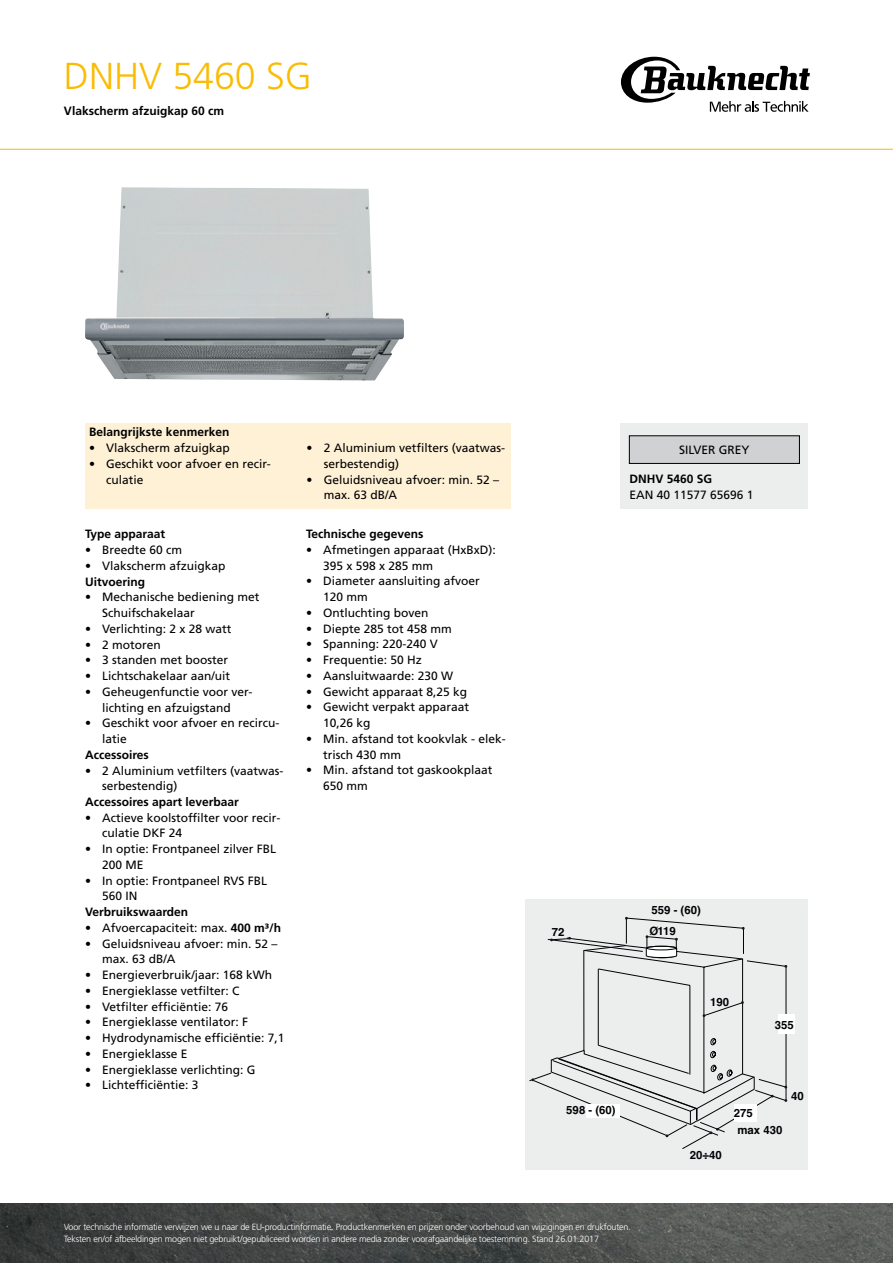
<style>
.page{position:relative;width:893px;height:1263px;background:#fff}
.page>*{position:absolute;margin:0;border:0;box-sizing:border-box;transform-origin:0 0}
.t1{font:300 37.5px "Frutiger LT Std";color:#fabb00}
.t2{font:12px/15.8px "Frutiger LT Std";color:#000}
.t3{font:700 12px "Frutiger LT Std";color:#000}
.t4{font:700 11.4px/17.5px "Helvetica";color:#000205}
.t5{font:300 9px/12px "Frutiger LT Std";letter-spacing:-.02em;color:#fff}
.s1{font-weight:700}
</style>
<div class="page">
<img style="left:0;top:1203px;width:893px;height:60px">
<svg style="left:621px;top:57px;width:189px;height:55px"></svg>
<hr style="left:0;top:149px;width:893px;height:1px;background:#fabb00">
<img style="left:85px;top:187px;width:319px;height:193px">
<div style="left:85px;top:423px;width:425px;height:85px;background:#fff1d6"></div>
<div style="left:525px;top:899px;width:283px;height:270px;background:#eceded"></div>
<div style="left:778px;top:1014px;width:17px;height:20px;background:#fff"></div>
<svg style="left:529px;top:918px;width:205px;height:169px"></svg>
<svg style="left:547px;top:927px;width:240px;height:222px"></svg>
<hr style="left:598px;top:969px;width:1px;height:76px;background:#000205">
<div style="left:621px;top:423px;width:187px;height:85px;background:#eceded"></div>
<div style="left:629px;top:436px;width:170px;height:27px;background:#d0d1d2"></div>
<div style="left:629px;top:436px;width:171px;height:28px;border:1px solid #000"></div>
<h1 class="t1" style="left:64px;top:55px;width:250px">DNHV 5460 SG</h1>
<p class="t3" style="left:64px;top:104px;width:162px">Vlakscherm afzuigkap 60 cm</p>
<p class="t3" style="left:89px;top:425px;width:142px">Belangrijkste kenmerken</p>
<p class="t2" style="left:89px;top:440px;width:142px">• Vlakscherm afzuigkap</p>
<p class="t2" style="left:106px;top:456px;width:166px;text-indent:-17px">• Geschikt voor afvoer en recir&shy;culatie</p>
<p class="t3" style="left:85px;top:527px;width:82px">Type apparaat</p>
<p class="t2" style="left:85px;top:542px;width:99px">• Breedte 60 cm</p>
<p class="t2" style="left:85px;top:558px;width:142px">• Vlakscherm afzuigkap</p>
<p class="t3" style="left:85px;top:574px;width:62px">Uitvoering</p>
<p class="t2" style="left:102px;top:589px;width:159px;text-indent:-17px">• Mechanische bediening met<br>Schuifschakelaar</p>
<p class="t2" style="left:85px;top:621px;width:148px">• Verlichting: 2 x 28 watt</p>
<p class="t2" style="left:85px;top:636px;width:77px">• 2 motoren</p>
<p class="t2" style="left:85px;top:652px;width:145px">• 3 standen met booster</p>
<p class="t2" style="left:85px;top:668px;width:147px">• Lichtschakelaar aan/uit</p>
<p class="t2" style="left:85px;top:684px;width:169px;text-align:center">• Geheugenfunctie voor ver&shy;lichting en afzuigstand</p>
<p class="t2" style="left:102px;top:715px;width:179px;text-indent:-17px">• Geschikt voor afvoer en recircu&shy;latie</p>
<p class="t3" style="left:85px;top:747px;width:65px">Accessoires</p>
<p class="t2" style="left:102px;top:762px;width:183px;text-indent:-17px">• 2 Aluminium vetfilters (vaatwas&shy;serbestendig)</p>
<p class="t3" style="left:85px;top:795px;width:155px">Accessoires apart leverbaar</p>
<p class="t2" style="left:102px;top:810px;width:180px;text-indent:-17px">• Actieve koolstoffilter voor recir&shy;culatie DKF 24</p>
<p class="t2" style="left:102px;top:841px;width:176px;text-indent:-17px">• In optie: Frontpaneel zilver FBL<br>200 ME</p>
<p class="t2" style="left:102px;top:873px;width:167px;text-indent:-17px">• In optie: Frontpaneel RVS FBL<br>560 IN</p>
<p class="t3" style="left:85px;top:905px;width:105px">Verbruikswaarden</p>
<p class="t2" style="left:85px;top:920px;width:198px">• Afvoercapaciteit: max. <span class="s1">400 m³/h</span></p>
<p class="t2" style="left:102px;top:936px;width:177px;text-indent:-17px">• Geluidsniveau afvoer: min. 52 – max. 63 dB/A</p>
<p class="t2" style="left:85px;top:967px;width:189px">• Energieverbruik/jaar: 168 kWh</p>
<p class="t2" style="left:85px;top:983px;width:156px">• Energieklasse vetfilter: C</p>
<p class="t2" style="left:85px;top:999px;width:145px">• Vetfilter efficiëntie: 76</p>
<p class="t2" style="left:85px;top:1014px;width:165px">• Energieklasse ventilator: F</p>
<p class="t2" style="left:85px;top:1030px;width:201px">• Hydrodynamische efficiëntie: 7,1</p>
<p class="t2" style="left:85px;top:1046px;width:104px">• Energieklasse E</p>
<p class="t2" style="left:85px;top:1062px;width:172px">• Energieklasse verlichting: G</p>
<p class="t2" style="left:85px;top:1077px;width:115px">• Lichtefficiëntie: 3</p>
<p class="t2" style="left:324px;top:440px;width:183px;text-indent:-17px">• 2 Aluminium vetfilters (vaatwas&shy;serbestendig)</p>
<p class="t2" style="left:324px;top:471px;width:177px;text-indent:-17px">• Geluidsniveau afvoer: min. 52 – max. 63 dB/A</p>
<p class="t3" style="left:306px;top:527px;width:119px">Technische gegevens</p>
<p class="t2" style="left:323px;top:542px;width:174px;text-indent:-17px">• Afmetingen apparaat (HxBxD):<br>395 x 598 x 285 mm</p>
<p class="t2" style="left:323px;top:573px;width:158px;text-indent:-17px">• Diameter aansluiting afvoer<br>120 mm</p>
<p class="t2" style="left:306px;top:605px;width:124px">• Ontluchting boven</p>
<p class="t2" style="left:306px;top:621px;width:147px">• Diepte 285 tot 458 mm</p>
<p class="t2" style="left:306px;top:636px;width:133px">• Spanning: 220-240 V</p>
<p class="t2" style="left:306px;top:652px;width:117px">• Frequentie: 50 Hz</p>
<p class="t2" style="left:306px;top:668px;width:149px">• Aansluitwaarde: 230 W</p>
<p class="t2" style="left:306px;top:683px;width:163px">• Gewicht apparaat 8,25 kg</p>
<p class="t2" style="left:323px;top:699px;width:148px;text-indent:-17px">• Gewicht verpakt apparaat<br>10,26 kg</p>
<p class="t2" style="left:323px;top:731px;width:184px;text-indent:-17px">• Min. afstand tot kookvlak - elek&shy;trisch 430 mm</p>
<p class="t2" style="left:323px;top:762px;width:171px;text-indent:-17px">• Min. afstand tot gaskookplaat<br>650 mm</p>
<p class="t2" style="left:679px;top:442px;width:14px">Silvergre</p>
<p class="t2" style="left:742px;top:442px;width:10px">y</p>
<p class="t3" style="left:629px;top:472px;width:84px">DNHV 5460 SG</p>
<p class="t2" style="left:629px;top:487px;width:126px">EAN 40 11577 65696 1</p>
<p class="t4" style="left:651px;top:902px;width:51px">559 - (60)</p>
<p class="t4" style="left:552px;top:923px;width:14px">72</p>
<p class="t4" style="left:649px;top:922px;width:28px">Ø119</p>
<p class="t4" style="left:710px;top:993px;width:21px">190</p>
<p class="t4" style="left:775px;top:1016px;width:21px">355</p>
<p class="t4" style="left:566px;top:1101px;width:51px">598 - (60)</p>
<p class="t4" style="left:690px;top:1146px;width:34px">20÷40</p>
<p class="t4" style="left:737px;top:1104px;width:47px;text-indent:-4px">275<br>max 430</p>
<p class="t4" style="left:791px;top:1087px;width:14px">40</p>
<p class="t5" style="left:64px;top:1221px;width:568px">Voor technische informatie verwijzen we u naar de EU-productinformatie. Productkenmerken en prijzen onder voorbehoud van wijzigingen en drukfouten.<br>Teksten en/of afbeeldingen mogen niet gebruikt/gepubliceerd worden in andere media zonder voorafgaandelijke toestemming. Stand 26.01.2017</p>
</div>
